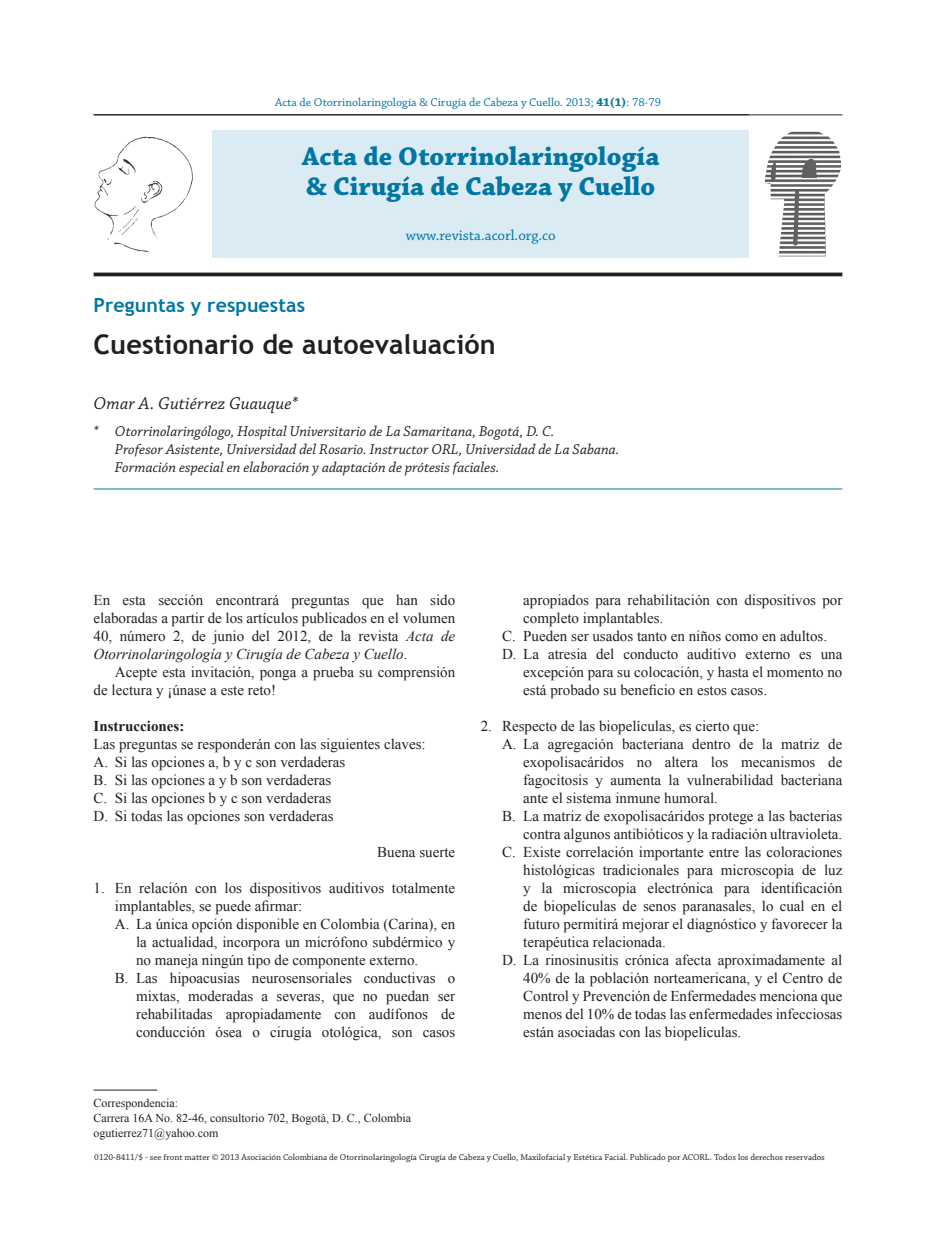
<style>
.page{position:relative;width:936px;height:1234px;background:#fff}
.page>*{position:absolute;margin:0;border:0;box-sizing:border-box;transform-origin:0 0}
.t1{font:700 27px/30px "Chaparral Pro";color:#0076a3}
.t2{font:700 27px "Trebuchet MS";letter-spacing:.005em;color:#231f20}
.t3{font:700 19.5px "Trebuchet MS";letter-spacing:.005em;color:#0076a3}
.t4{font:italic 18px "Chaparral Pro";letter-spacing:.01em;color:#231f20}
.t5{font:15px/18px "Times New Roman";color:#231f20}
.t6{font:italic 15px/18px "Chaparral Pro";color:#231f20}
.t7{font:italic 15px "Times New Roman";color:#231f20}
.t8{font:15px "Chaparral Pro";color:#0076a3}
.t9{font:12px/15px "Times New Roman";color:#231f20}
.t10{font:12px "Chaparral Pro";letter-spacing:.005em;color:#0076a3}
.t11{font:9px "Chaparral Pro";color:#231f20}
.s1{font-weight:700}
.s2{font-style:italic}
.s3{font-style:normal}
</style>
<div class="page">
<hr style="left:94px;top:115px;width:748px;height:1px;background:#231f20">
<hr style="left:94px;top:488px;width:748px;height:1px;background:#0076a3">
<div style="left:213px;top:130px;width:535px;height:127px;background:#daebf4"></div>
<img style="left:765px;top:131px;width:76px;height:126px">
<svg style="left:94px;top:272px;width:748px;height:4px;background:#423f40"></svg>
<hr style="left:94px;top:1089px;width:63px;height:1px;background:#231f20">
<hr style="left:94px;top:114px;width:654px;height:1px;background:#231f20">
<img style="left:94px;top:136px;width:99px;height:116px">
<p class="t10" style="left:136px;top:95px;width:526px">Omar A. Gutiérrez GuauqueActa de Otorrinolaringología &amp; Cirugía de Cabeza y Cuello. 2013; <span class="s1">41(1)</span>: 78-79</p>
<p class="t1" style="left:302px;top:142px;width:359px">Acta de Otorrinolaringología &amp; Cirugía de Cabeza y Cuello</p>
<p class="t8" style="left:406px;top:226px;width:151px">www.revista.acorl.org.co</p>
<p class="t3" style="left:94px;top:293px;width:213px">Preguntas y respuestas</p>
<p class="t2" style="left:94px;top:327px;width:404px">Cuestionario de autoevaluación</p>
<p class="t4" style="left:94px;top:393px;width:206px">Omar A. Gutiérrez Guauque*</p>
<p class="t6" style="left:115px;top:422px;width:506px;text-indent:-21px">* Otorrinolaringólogo, Hospital Universitario de La Samaritana, Bogotá, D. C.<br>Profesor Asistente, Universidad del Rosario. Instructor ORL, Universidad de La Sabana.<br>Formación especial en elaboración y adaptación de prótesis faciales.</p>
<p class="t5" style="left:94px;top:590px;width:363px">En esta sección encontrará preguntas que han sido</p>
<p class="t5" style="left:94px;top:608px;width:363px">elaboradas a partir de los artículos publicados en el volumen</p>
<p class="t5" style="left:94px;top:626px;width:363px">40, número 2, de junio del 2012, de la revista <span class="s2">Acta de</span></p>
<p class="t7" style="left:94px;top:643px;width:315px">Otorrinolaringología y Cirugía de Cabeza y Cuello<span class="s3">.</span></p>
<p class="t5" style="left:115px;top:662px;width:342px">Acepte esta invitación, ponga a prueba su comprensión</p>
<p class="t5" style="left:94px;top:680px;width:184px">de lectura y ¡únase a este reto!</p>
<p class="t5" style="left:94px;top:716px;width:334px"><span class="s1">Instrucciones:<br></span>Las preguntas se responderán con las siguientes claves:<br>A. Si las opciones a, b y c son verdaderas<br>B. Si las opciones a y b son verdaderas<br>C. Si las opciones b y c son verdaderas<br>D. Si todas las opciones son verdaderas</p>
<p class="t5" style="left:377px;top:842px;width:79px">Buena suerte</p>
<p class="t5" style="left:94px;top:878px;width:363px">1. En relación con los dispositivos auditivos totalmente</p>
<p class="t5" style="left:115px;top:896px;width:189px">implantables, se puede afirmar:</p>
<p class="t5" style="left:115px;top:914px;width:342px">A. La única opción disponible en Colombia (Carina), en</p>
<p class="t5" style="left:136px;top:932px;width:320px">la actualidad, incorpora un micrófono subdérmico y</p>
<p class="t5" style="left:136px;top:950px;width:284px">no maneja ningún tipo de componente externo.</p>
<p class="t5" style="left:115px;top:968px;width:342px">B. Las hipoacusias neurosensoriales conductivas o</p>
<p class="t5" style="left:136px;top:986px;width:320px">mixtas, moderadas a severas, que no puedan ser</p>
<p class="t5" style="left:136px;top:1004px;width:320px">rehabilitadas apropiadamente con audífonos de</p>
<p class="t5" style="left:136px;top:1022px;width:320px">conducción ósea o cirugía otológica, son casos</p>
<p class="t9" style="left:94px;top:1095px;width:319px">Correspondencia:<br>Carrera 16A No. 82-46, consultorio 702, Bogotá, D. C., Colombia ogutierrez71@yahoo.com</p>
<p class="t5" style="left:523px;top:590px;width:320px">apropiados para rehabilitación con dispositivos por</p>
<p class="t5" style="left:523px;top:608px;width:141px">completo implantables.</p>
<p class="t5" style="left:502px;top:626px;width:326px">C. Pueden ser usados tanto en niños como en adultos.</p>
<p class="t5" style="left:502px;top:644px;width:342px">D. La atresia del conducto auditivo externo es una</p>
<p class="t5" style="left:523px;top:662px;width:320px">excepción para su colocación, y hasta el momento no</p>
<p class="t5" style="left:523px;top:680px;width:245px">está probado su beneficio en estos casos.</p>
<p class="t5" style="left:480px;top:716px;width:280px">2. Respecto de las biopelículas, es cierto que:</p>
<p class="t5" style="left:502px;top:734px;width:342px">A. La agregación bacteriana dentro de la matriz de</p>
<p class="t5" style="left:523px;top:752px;width:320px">exopolisacáridos no altera los mecanismos de</p>
<p class="t5" style="left:523px;top:770px;width:320px">fagocitosis y aumenta la vulnerabilidad bacteriana</p>
<p class="t5" style="left:523px;top:788px;width:196px">ante el sistema inmune humoral.</p>
<p class="t5" style="left:502px;top:806px;width:342px">B. La matriz de exopolisacáridos protege a las bacterias</p>
<p class="t5" style="left:523px;top:824px;width:320px">contra algunos antibióticos y la radiación ultravioleta.</p>
<p class="t5" style="left:502px;top:842px;width:342px">C. Existe correlación importante entre las coloraciones</p>
<p class="t5" style="left:523px;top:860px;width:320px">histológicas tradicionales para microscopia de luz</p>
<p class="t5" style="left:523px;top:878px;width:320px">y la microscopia electrónica para identificación</p>
<p class="t5" style="left:523px;top:896px;width:320px">de biopelículas de senos paranasales, lo cual en el</p>
<p class="t5" style="left:523px;top:914px;width:320px">futuro permitirá mejorar el diagnóstico y favorecer la</p>
<p class="t5" style="left:523px;top:932px;width:144px">terapéutica relacionada.</p>
<p class="t5" style="left:502px;top:950px;width:342px">D. La rinosinusitis crónica afecta aproximadamente al</p>
<p class="t5" style="left:523px;top:968px;width:320px">40% de la población norteamericana, y el Centro de</p>
<p class="t5" style="left:523px;top:986px;width:320px">Control y Prevención de Enfermedades menciona que</p>
<p class="t5" style="left:523px;top:1004px;width:320px">menos del 10% de todas las enfermedades infecciosas</p>
<p class="t5" style="left:523px;top:1022px;width:219px">están asociadas con las biopelículas.</p>
<p class="t11" style="left:94px;top:1151px;width:732px">0120-8411/$ - see front matter © 2013 Asociación Colombiana de Otorrinolaringología Cirugía de Cabeza y Cuello, Maxilofacial y Estética Facial. Publicado por ACORL. Todos los derechos reservados</p>
</div>
